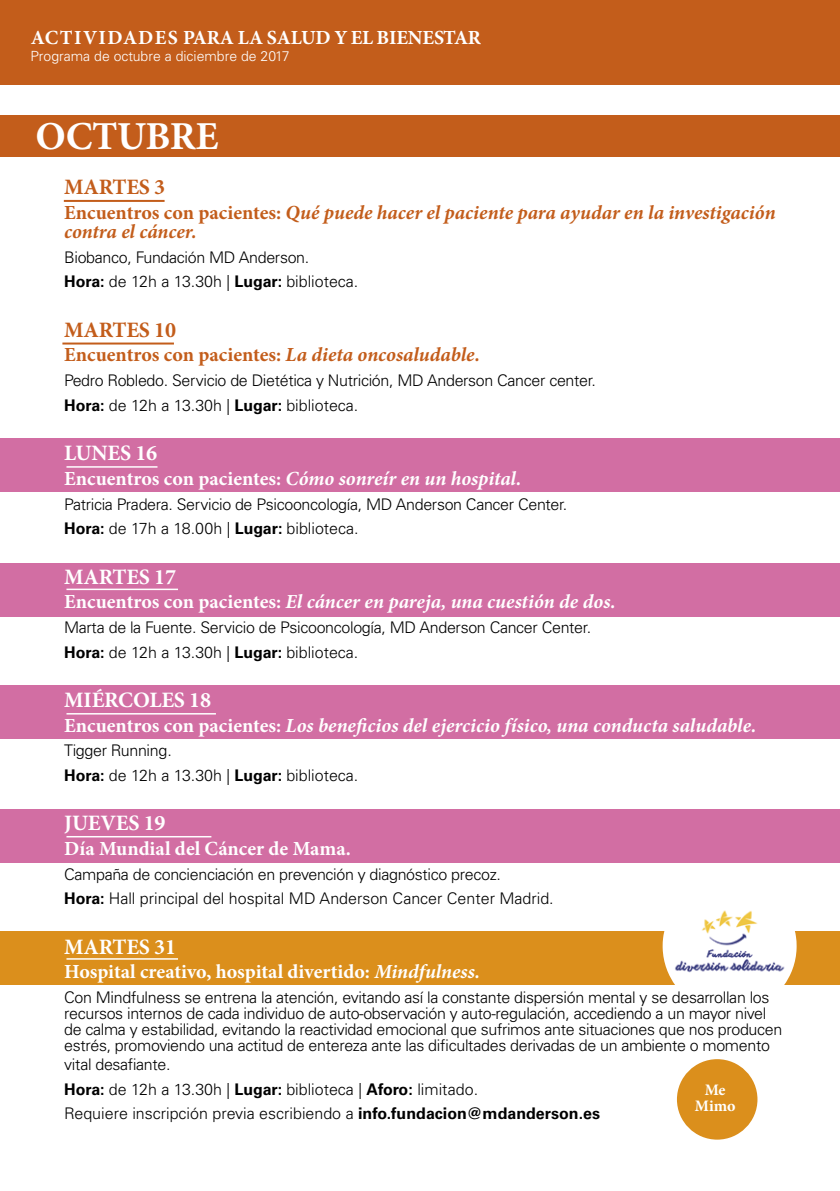
<style>
.page{position:relative;width:840px;height:1191px;background:#fff}
.page>*{position:absolute;margin:0;border:0;box-sizing:border-box;transform-origin:0 0}
.t1{font:700 39.6px "Minion Pro";letter-spacing:-.015em;color:#fff}
.t2{font:700 22px "Minion Pro";letter-spacing:-.01em;color:#fff}
.t3{font:700 22px "Minion Pro";letter-spacing:-.01em;color:#c35d1b}
.t4{font:italic 700 20px "Minion Pro";color:#fff}
.t5{font:700 20px "Minion Pro";color:#fff}
.t6{font:italic 700 20px/19px "Minion Pro";letter-spacing:-.005em;color:#c35d1b}
.t7{font:700 20px "Minion Pro";color:#c35d1b}
.t8{font:300 16px/24.6px "Univers LT Std";letter-spacing:-.02em;color:#000}
.t9{font:300 16px/24.6px "Univers LT Std";color:#000}
.t10{font:700 16px/16px "Minion Pro";color:#fff;text-align:center}
.t11{font:300 14px "Univers LT Std";color:#fff}
.s1{font-style:normal}
.s2{font-weight:700}
.s3{font-style:italic}
</style>
<div class="page">
<div style="left:0;top:930px;width:839px;height:54px;background:#db8f1c"></div>
<div style="left:0;top:438px;width:839px;height:54px;background:#d26ea3"></div>
<div style="left:0;top:563px;width:839px;height:54px;background:#d26ea3"></div>
<div style="left:0;top:809px;width:839px;height:54px;background:#d26ea3"></div>
<div style="left:0;top:684px;width:839px;height:54px;background:#d26ea3"></div>
<div style="left:0;top:0;width:839px;height:85px;background:#c35d1b"></div>
<div style="left:0;top:116px;width:839px;height:41px;background:#c35d1b"></div>
<hr style="left:64px;top:200px;width:100px;height:2px;background:#c35d1b">
<hr style="left:62px;top:342px;width:112px;height:2px;background:#c35d1b">
<div style="left:676px;top:1059px;width:81px;height:80px;background:#db8f1c;border-radius:50%"></div>
<hr style="left:66px;top:466px;width:91px;height:2px;background:#fff">
<hr style="left:66px;top:588px;width:112px;height:2px;background:#fff">
<hr style="left:66px;top:713px;width:150px;height:1px;background:#fff">
<hr style="left:66px;top:836px;width:145px;height:1px;background:#fff">
<hr style="left:66px;top:958px;width:112px;height:1px;background:#fff">
<img style="left:662px;top:910px;width:134px;height:75px">
<p class="t5" style="left:31px;top:24px;width:451px">ACTIVIDADES PARA LA SALUD Y EL BIENESTAR</p>
<p class="t11" style="left:31px;top:48px;width:260px">Programa de octubre a diciembre de 2017</p>
<h1 class="t1" style="left:35px;top:109px;width:184px">OCTUBRE</h1>
<h2 class="t3" style="left:64px;top:172px;width:102px">MARTES 3</h2>
<p class="t6" style="left:64px;top:203px;width:712px"><span class="s1">Encuentros con pacientes:</span> Qué puede hacer el paciente para ayudar en la investigación contra el cáncer.</p>
<p class="t8" style="left:64px;top:245px;width:295px">Biobanco, Fundación MD Anderson.<br><span class="s2">Hora:</span> de 12h a 13.30h | <span class="s2">Lugar:</span> biblioteca.</p>
<h2 class="t3" style="left:64px;top:314px;width:113px">MARTES 10</h2>
<p class="t7" style="left:64px;top:341px;width:417px">Encuentros con pacientes: <span class="s3">La dieta oncosaludable.</span></p>
<p class="t8" style="left:64px;top:368px;width:533px">Pedro Robledo. Servicio de Dietética y Nutrición, MD Anderson Cancer center.<br><span class="s2">Hora:</span> de 12h a 13.30h | <span class="s2">Lugar:</span> biblioteca.</p>
<h2 class="t2" style="left:64px;top:437px;width:94px">LUNES 16</h2>
<p class="t4" style="left:64px;top:464px;width:458px"><span class="s1">Encuentros con pacientes:</span> Cómo sonreír en un hospital.</p>
<p class="t8" style="left:64px;top:491px;width:504px">Patricia Pradera. Servicio de Psicooncología, MD Anderson Cancer Center.<br><span class="s2">Hora:</span> de 17h a 18.00h | <span class="s2">Lugar:</span> biblioteca.</p>
<h2 class="t2" style="left:64px;top:561px;width:113px">MARTES 17</h2>
<p class="t4" style="left:64px;top:587px;width:553px"><span class="s1">Encuentros con pacientes:</span> El cáncer en pareja, una cuestión de dos.</p>
<p class="t8" style="left:64px;top:615px;width:528px">Marta de la Fuente. Servicio de Psicooncología, MD Anderson Cancer Center.<br><span class="s2">Hora:</span> de 12h a 13.30h | <span class="s2">Lugar:</span> biblioteca.</p>
<h2 class="t2" style="left:64px;top:684px;width:148px">MIÉRCOLES 18</h2>
<p class="t4" style="left:64px;top:711px;width:693px"><span class="s1">Encuentros con pacientes:</span> Los beneficios del ejercicio físico, una conducta saludable.</p>
<p class="t8" style="left:64px;top:738px;width:295px">Tigger Running.<br><span class="s2">Hora:</span> de 12h a 13.30h | <span class="s2">Lugar:</span> biblioteca.</p>
<h2 class="t2" style="left:64px;top:807px;width:103px">JUEVES 19</h2>
<p class="t5" style="left:64px;top:834px;width:288px">Día Mundial del Cáncer de Mama.</p>
<p class="t8" style="left:64px;top:861px;width:491px">Campaña de concienciación en prevención y diagnóstico precoz.<br><span class="s2">Hora:</span> Hall principal del hospital MD Anderson Cancer Center Madrid.</p>
<h2 class="t2" style="left:64px;top:931px;width:113px">MARTES 31</h2>
<p class="t5" style="left:64px;top:958px;width:417px">Hospital creativo, hospital divertido: <span class="s3">Mindfulness.</span></p>
<p class="t8" style="left:64px;top:989px;width:719px;line-height:16px">Con Mindfulness se entrena la atención, evitando así la constante dispersión mental y se desarrollan los recursos internos de cada individuo de auto-observación y auto-regulación, accediendo a un mayor nivel de calma y estabilidad, evitando la reactividad emocional que sufrimos ante situaciones que nos producen estrés, promoviendo una actitud de entereza ante las dificultades derivadas de un ambiente o momento</p>
<p class="t9" style="left:64px;top:1052px;width:537px">vital desafiante.<br><span class="s2">Hora:</span> de 12h a 13.30h | <span class="s2">Lugar:</span> biblioteca | <span class="s2">Aforo:</span> limitado.<br>Requiere inscripción previa escribiendo a <span class="s2">info.fundacion@mdanderson.es</span></p>
<p class="t10" style="left:694px;top:1081px;width:42px">Me<br>Mimo</p>
</div>
